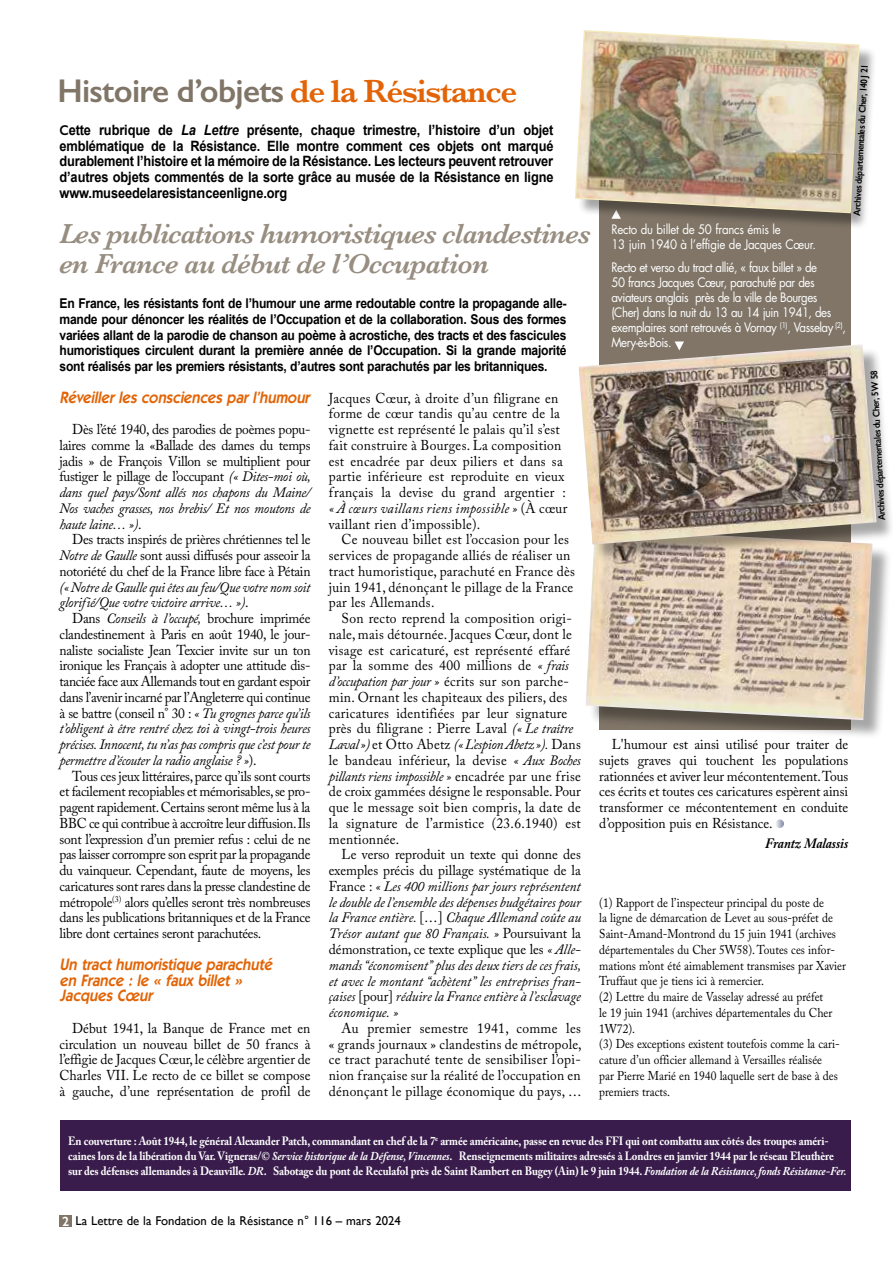
<style>
.page{position:relative;width:893px;height:1263px;background:#fff}
.page>*{position:absolute;margin:0;border:0;box-sizing:border-box;transform-origin:0 0}
.t1{font:600 33px "Gill Sans";letter-spacing:-.02em;color:#807567}
.t2{font:italic 600 28.5px/30px "Baskerville";letter-spacing:-.03em;color:#978d80}
.t3{font:italic 600 16.5px/15.8px "ITC Kabel Std";color:#e26406;scale:.9 1}
.t4{font:14.25px/15.8px "Adobe Caslon Pro";letter-spacing:.02em;color:#000;text-align:justify;scale:.95 1}
.t5{font:italic 14.25px/15.8px "Adobe Caslon Pro";letter-spacing:-.01em;color:#000;text-align:justify;scale:.95 1}
.t6{font:700 14.25px/15.8px "Arial";letter-spacing:-.01em;color:#000;text-align:justify;scale:.9 1}
.t7{font:italic 700 14.25px "Adobe Caslon Pro";color:#000;scale:.9 1}
.t8{font:700 13.5px/15.8px "Arial";letter-spacing:-.02em;color:#000;text-align:justify;scale:.9 1}
.t9{font:12.75px/15.8px "Adobe Caslon Pro";color:#000;scale:.9 1}
.t10{font:12.75px/15px "Futura Std";letter-spacing:-.04em;color:#fff;scale:.9 1}
.t11{font:12.75px/15px "Futura Std";letter-spacing:-.02em;color:#fff;scale:.9 1}
.t12{font:12.75px "Gill Sans";color:#000}
.t13{font:700 12px/15px "Adobe Caslon Pro";letter-spacing:-.01em;color:#fff;scale:.9 1}
.t14{font:600 9.75px "Gill Sans";color:#000;scale:.9 1}
.s1{font-family:"Baskerville";color:#e26406}
.s2{font-family:"Gill Sans";font-weight:600}
.s3{font-style:italic}
.s4{font-style:normal}
.s5{font-weight:600;font-size:13.5px;color:#fff}
</style>
<div class="page">
<div style="left:599px;top:189px;width:251px;height:540px;background:#807567"></div>
<svg style="left:675px;top:341px;width:9px;height:3px"></svg>
<div style="left:577px;top:32px;width:300px;height:198px;background:#000;opacity:.35"></div>
<img style="left:575px;top:30px;width:285px;height:184px">
<div style="left:60px;top:1215px;width:12px;height:12px;background:#807567"></div>
<div style="left:60px;top:1121px;width:790px;height:70px;background:#391c4b"></div>
<svg style="left:776px;top:819px;width:8px;height:9px"></svg>
<div style="left:588px;top:532px;width:304px;height:208px;background:#000;opacity:.35"></div>
<img style="left:585px;top:563px;width:288px;height:157px">
<div style="left:581px;top:347px;width:312px;height:216px;background:#000;opacity:.35"></div>
<img style="left:579px;top:344px;width:297px;height:201px">
<h1 class="t1" style="left:57px;top:71px;width:461px">Histoire d’objets <span class="s1">de la Résistance</span></h1>
<p class="t6" style="left:60px;top:122px;width:550px"><span class="s2">C</span>ette rubrique de <span class="s3">La Lettre</span> présente, chaque trimestre, l’histoire d’un objet emblématique de la Résistance. Elle montre comment ces objets ont marqué durablement l’histoire et la mémoire de la Résistance. Les lecteurs peuvent retrouver d’autres objets commentés de la sorte grâce au musée de la Résistance en ligne www.museedelaresistanceenligne.org</p>
<p class="t14" style="left:851px;top:215px;width:170px;rotate:-87deg">Archives départementales du Cher, 140 J 21</p>
<h2 class="t2" style="left:60px;top:219px;width:533px">Les publications humoristiques clandestines en France au début de l’Occupation</h2>
<p class="t8" style="left:60px;top:296px;width:565px">En France, les résistants font de l’humour une arme redoutable contre la propagande alle&shy;mande pour dénoncer les réalités de l’Occupation et de la collaboration. Sous des formes variées allant de la parodie de chanson au poème à acrostiche, des tracts et des fascicules humoristiques circulent durant la première année de l’Occupation. Si la grande majorité sont réalisés par les premiers résistants, d’autres sont parachutés par les britanniques.</p>
<p class="t11" style="left:611px;top:222px;width:229px">Recto du billet de 50 francs émis le<br>13 juin 1940 à l’effigie de Jacques Cœur.</p>
<p class="t10" style="left:611px;top:260px;width:262px">Recto et verso du tract allié, « faux billet » de<br>50 francs Jacques Cœur, parachuté par des aviateurs anglais près de la ville de Bourges (Cher) dans la nuit du 13 au 14 juin 1941, des exemplaires sont retrouvés à Vornay <sup>(1)</sup>, Vasselay <sup>(2)</sup>, Mery-ès-Bois.</p>
<p class="t3" style="left:60px;top:389px;width:283px">Réveiller les consciences par l’humour</p>
<p class="t4" style="left:60px;top:421px;width:266px;text-indent:13px">Dès l’été 1940, des parodies de poèmes popu&shy;laires comme la «Ballade des dames du temps jadis » de François Villon se multiplient pour fustiger le pillage de l’occupant <span class="s3">(« Dites-moi où, dans quel pays/Sont allés nos chapons du Maine/ Nos vaches grasses, nos brebis/ Et nos moutons de haute laine… »)</span>.</p>
<p class="t4" style="left:60px;top:532px;width:266px;text-indent:13px">Des tracts inspirés de prières chrétiennes tel le <span class="s3">Notre de Gaulle</span> sont aussi diffusés pour asseoir la notoriété du chef de la France libre face à Pétain</p>
<p class="t5" style="left:60px;top:579px;width:266px">(« Notre de Gaulle qui êtes au feu/Que votre nom soit glorifié/Que votre victoire arrive… »)<span class="s4">.</span></p>
<p class="t4" style="left:60px;top:610px;width:266px;text-indent:13px">Dans <span class="s3">Conseils à l’occupé,</span> brochure imprimée clandestinement à Paris en août 1940, le jour&shy;naliste socialiste Jean Texcier invite sur un ton ironique les Français à adopter une attitude dis&shy;tanciée face aux Allemands tout en gardant espoir dans l’avenir incarné par l’Angleterre qui continue à se battre (conseil n° 30 : <span class="s3">« Tu grognes parce qu’ils t’obligent à être rentré chez toi à vingt-trois heures précises. Innocent, tu n’as pas compris que c’est pour te permettre d’écouter la radio anglaise ? »</span>).</p>
<p class="t4" style="left:60px;top:768px;width:266px;text-indent:13px">Tous ces jeux littéraires, parce qu’ils sont courts et facilement recopiables et mémorisables, se pro&shy;pagent rapidement. Certains seront même lus à la BBC ce qui contribue à accroître leur diffusion. Ils sont l’expression d’un premier refus : celui de ne pas laisser corrompre son esprit par la propagande du vainqueur. Cependant, faute de moyens, les caricatures sont rares dans la presse clandestine de métropole<sup>(3)</sup> alors qu’elles seront très nombreuses dans les publications britanniques et de la France libre dont certaines seront parachutées.</p>
<p class="t3" style="left:60px;top:956px;width:241px">Un tract humoristique parachuté en France : le « faux billet »<br>Jacques Cœur</p>
<p class="t4" style="left:60px;top:1020px;width:266px;text-indent:13px">Début 1941, la Banque de France met en circulation un nouveau billet de 50 francs à l’effigie de Jacques Cœur, le célèbre argentier de Charles VII. Le recto de ce billet se compose à gauche, d’une représentation de profil de</p>
<p class="t4" style="left:329px;top:390px;width:253px;text-align:left">Jacques Cœur, à droite d’un filigrane en forme de cœur tandis qu’au centre de la vignette est représenté le palais qu’il s’est fait construire à Bourges. La composition est encadrée par deux piliers et dans sa partie inférieure est reproduite en vieux français la devise du grand argentier : <span class="s3">« À cœurs vaillans riens impossible »</span> (À cœur vaillant rien d’impossible).</p>
<p class="t4" style="left:329px;top:532px;width:260px;text-align:left;text-indent:13px">Ce nouveau billet est l’occasion pour les services de propagande alliés de réaliser un tract humoristique, parachuté en France dès juin 1941, dénonçant le pillage de la France par les Allemands.</p>
<p class="t4" style="left:329px;top:610px;width:267px;text-align:left;text-indent:13px">Son recto reprend la composition origi&shy;nale, mais détournée. Jacques Cœur, dont le visage est caricaturé, est représenté effaré par la somme des 400 millions de <span class="s3">« frais d’occupation par jour »</span> écrits sur son parche&shy;min. Ornant les chapiteaux des piliers, des caricatures identifiées par leur signature près du filigrane : Pierre Laval <span class="s3">(« Le traître Laval »)</span> et Otto Abetz <span class="s3">(« L’espion Abetz »).</span> Dans le bandeau inférieur, la devise <span class="s3">« Aux Boches pillants riens impossible »</span> encadrée par une frise de croix gammées désigne le responsable. Pour que le message soit bien compris, la date de la signature de l’armistice (23.6.1940) est mentionnée.</p>
<p class="t5" style="left:329px;top:847px;width:267px;text-indent:13px"><span class="s4">Le verso reproduit un texte qui donne des exemples précis du pillage systématique de la France :</span> « Les 400 millions par jours représentent le double de l’ensemble des dépenses budgétaires pour la France entière. <span class="s4">[…]</span> Chaque Allemand coûte au Trésor autant que 80 Français. » <span class="s4">Poursuivant la démonstration, ce texte explique que les</span> « Alle&shy;mands “économisent” plus des deux tiers de ces frais, et avec le montant “achètent” les entreprises fran&shy;çaises <span class="s4">[pour]</span> réduire la France entière à l’esclavage économique. »</p>
<p class="t4" style="left:329px;top:1020px;width:268px;text-indent:13px">Au premier semestre 1941, comme les « grands journaux » clandestins de métropole, ce tract parachuté tente de sensibiliser l’opi&shy;nion française sur la réalité de l’occupation en dénonçant le pillage économique du pays, …</p>
<p class="t13" style="left:68px;top:1133px;width:866px">En couverture : Août 1944, le général Alexander Patch, commandant en chef de la 7<sup>e</sup> armée américaine, passe en revue des FFI qui ont combattu aux côtés des troupes améri&shy;caines lors de la libération du Var. Vigneras/<span class="s3">© Service historique de la Défense, Vincennes</span>. Renseignements militaires adressés à Londres en janvier 1944 par le réseau Eleuthère sur des défenses allemandes à Deauville<span class="s3">. DR</span>. Sabotage du pont de Reculafol près de Saint Rambert en Bugey (Ain) le 9 juin 1944. <span class="s3">Fondation de la Résistance, fonds Résistance-Fer.</span></p>
<p class="t4" style="left:599px;top:736px;width:264px;text-indent:13px">L'humour est ainsi utilisé pour traiter de sujets graves qui touchent les populations rationnées et aviver leur mécontentement. Tous ces écrits et toutes ces caricatures espèrent ainsi transformer ce mécontentement en conduite d’opposition puis en Résistance.</p>
<p class="t7" style="left:765px;top:835px;width:94px">Frantz Malassis</p>
<p class="t9" style="left:599px;top:894px;width:276px">(1) Rapport de l’inspecteur principal du poste de<br>la ligne de démarcation de Levet au sous-préfet de Saint-Amand-Montrond du 15 juin 1941 (archives départementales du Cher 5W58). Toutes ces infor&shy;mations m’ont été aimablement transmises par Xavier Truffaut que je tiens ici à remercier.<br>(2) Lettre du maire de Vasselay adressé au préfet<br>le 19 juin 1941 (archives départementales du Cher 1W72).<br>(3) Des exceptions existent toutefois comme la cari&shy;cature d’un officier allemand à Versailles réalisée<br>par Pierre Marié en 1940 laquelle sert de base à des premiers tracts.</p>
<p class="t12" style="left:51px;top:1213px;width:351px"><span class="s5">2 2</span> La Lettre de la Fondation de la Résistance n° 116 – mars 2024</p>
<p class="t14" style="left:876px;top:520px;width:167px;rotate:-93deg">Archives départementales du Cher, 5 W 58</p>
</div>
